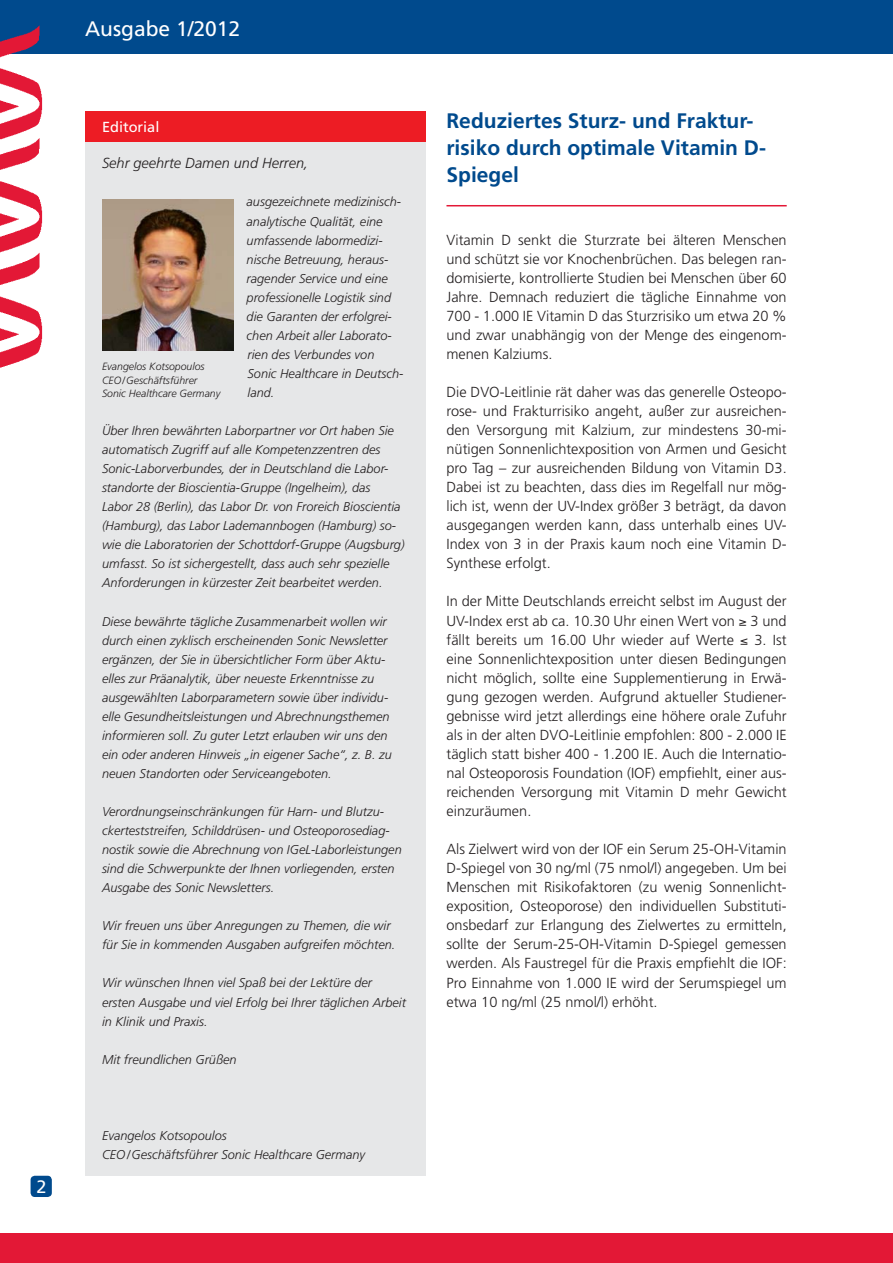
<style>
.page{position:relative;width:893px;height:1263px;background:#fff}
.page>*{position:absolute;margin:0;border:0;box-sizing:border-box;transform-origin:0 0}
.t1{font:700 21px/27px "Frutiger";color:#004a8d}
.t2{font:21px "Frutiger";color:#fff}
.t3{font:18px "Frutiger";color:#fff}
.t4{font:300 14.55px/19px "Frutiger";color:#231f20;text-align:justify}
.t5{font:italic 300 14.55px "Frutiger";color:#231f20}
.t6{font:14.55px "Frutiger";color:#fff}
.t7{font:italic 300 12.75px/19px "Frutiger";color:#231f20}
.t8{font:italic 300 10.5px/13.5px "Frutiger";color:#231f20}
</style>
<div class="page">
<div style="left:0;top:1233px;width:893px;height:30px;background:#e31836"></div>
<div style="left:0;top:0;width:893px;height:53px;background:#004a8d"></div>
<hr style="left:446px;top:205px;width:341px;height:1px;background:#e31836">
<div style="left:31px;top:1176px;width:21px;height:21px;background:#004a8d;border-radius:4px"></div>
<img style="left:0;top:25px;width:54px;height:343px">
<div style="left:85px;top:111px;width:340px;height:1065px;background:#e6e7e8"></div>
<div style="left:85px;top:111px;width:340px;height:31px;background:#ed1c24"></div>
<img style="left:102px;top:200px;width:132px;height:151px">
<p class="t3" style="left:36px;top:1179px;width:12px">2</p>
<h1 class="t2" style="left:85px;top:20px;width:157px">Ausgabe 1/2012</h1>
<p class="t6" style="left:102px;top:121px;width:59px">Editorial</p>
<p class="t5" style="left:102px;top:157px;width:208px">Sehr geehrte Damen und Herren,</p>
<p class="t7" style="left:247px;top:194px;width:158px">ausgezeichnete medizinisch&shy;analytische Qualität, eine umfassende labormedizi&shy;nische Betreuung, heraus&shy;ragender Service und eine professionelle Logistik sind die Garanten der erfolgrei&shy;chen Arbeit aller Laborato&shy;rien des Verbundes von<br>Sonic Healthcare in Deutsch&shy;land.</p>
<p class="t7" style="left:102px;top:422px;width:304px">Über Ihren bewährten Laborpartner vor Ort haben Sie automatisch Zugriff auf alle Kompetenzzentren des Sonic-Laborverbundes, der in Deutschland die Labor&shy;standorte der Bioscientia-Gruppe (Ingelheim), das<br>Labor 28 (Berlin), das Labor Dr. von Froreich Bioscientia (Hamburg), das Labor Lademannbogen (Hamburg) so&shy;wie die Laboratorien der Schottdorf-Gruppe (Augsburg) umfasst. So ist sichergestellt, dass auch sehr spezielle Anforderungen in kürzester Zeit bearbeitet werden.</p>
<p class="t7" style="left:102px;top:613px;width:291px">Diese bewährte tägliche Zusammenarbeit wollen wir durch einen zyklisch erscheinenden Sonic Newsletter ergänzen, der Sie in übersichtlicher Form über Aktu&shy;elles zur Präanalytik, über neueste Erkenntnisse zu ausgewählten Laborparametern sowie über individu&shy;elle Gesundheitsleistungen und Abrechnungsthemen informieren soll. Zu guter Letzt erlauben wir uns den ein oder anderen Hinweis „in eigener Sache“, z. B. zu neuen Standorten oder Serviceangeboten.</p>
<p class="t7" style="left:102px;top:803px;width:301px">Verordnungseinschränkungen für Harn- und Blutzu&shy;ckerteststreifen, Schilddrüsen- und Osteoporosediag&shy;nostik sowie die Abrechnung von IGeL-Laborleistungen sind die Schwerpunkte der Ihnen vorliegenden, ersten Ausgabe des Sonic Newsletters.</p>
<p class="t7" style="left:102px;top:917px;width:295px">Wir freuen uns über Anregungen zu Themen, die wir für Sie in kommenden Ausgaben aufgreifen möchten.</p>
<p class="t7" style="left:102px;top:975px;width:305px">Wir wünschen Ihnen viel Spaß bei der Lektüre der ersten Ausgabe und viel Erfolg bei Ihrer täglichen Arbeit in Klinik und Praxis.</p>
<p class="t7" style="left:102px;top:1051px;width:136px">Mit freundlichen Grüßen</p>
<p class="t8" style="left:102px;top:361px;width:120px">Evangelos Kotsopoulos<br>CEO/Geschäftsführer<br>Sonic Healthcare Germany</p>
<p class="t7" style="left:102px;top:1127px;width:265px">Evangelos Kotsopoulos<br>CEO/Geschäftsführer Sonic Healthcare Germany</p>
<h1 class="t1" style="left:446px;top:108px;width:321px">Reduziertes Sturz- und Fraktur&shy;risiko durch optimale Vitamin D-<br>Spiegel</h1>
<p class="t4" style="left:446px;top:231px;width:342px">Vitamin D senkt die Sturzrate bei älteren Menschen und schützt sie vor Knochenbrüchen. Das belegen ran&shy;domisierte, kontrollierte Studien bei Menschen über 60<br>Jahre. Demnach reduziert die tägliche Einnahme von 700 - 1.000 IE Vitamin D das Sturzrisiko um etwa 20 % und zwar unabhängig von der Menge des eingenom&shy;menen Kalziums.</p>
<p class="t4" style="left:446px;top:384px;width:342px">Die DVO-Leitlinie rät daher was das generelle Osteopo&shy;rose- und Frakturrisiko angeht, außer zur ausreichen&shy;den Versorgung mit Kalzium, zur mindestens 30-mi&shy;nütigen Sonnenlichtexposition von Armen und Gesicht pro Tag – zur ausreichenden Bildung von Vitamin D3.<br>Dabei ist zu beachten, dass dies im Regelfall nur mög&shy;lich ist, wenn der UV-Index größer 3 beträgt, da davon ausgegangen werden kann, dass unterhalb eines UV-Index von 3 in der Praxis kaum noch eine Vitamin D-Synthese erfolgt.</p>
<p class="t4" style="left:446px;top:593px;width:342px">In der Mitte Deutschlands erreicht selbst im August der UV-Index erst ab ca. 10.30 Uhr einen Wert von ≥ 3 und fällt bereits um 16.00 Uhr wieder auf Werte ≤ 3. Ist eine Sonnenlichtexposition unter diesen Bedingungen nicht möglich, sollte eine Supplementierung in Erwä&shy;gung gezogen werden. Aufgrund aktueller Studiener&shy;gebnisse wird jetzt allerdings eine höhere orale Zufuhr als in der alten DVO-Leitlinie empfohlen: 800 - 2.000 IE täglich statt bisher 400 - 1.200 IE. Auch die Internatio&shy;nal Osteoporosis Foundation (IOF) empfiehlt, einer aus&shy;reichenden Versorgung mit Vitamin D mehr Gewicht einzuräumen.</p>
<p class="t4" style="left:446px;top:841px;width:342px">Als Zielwert wird von der IOF ein Serum 25-OH-Vitamin D-Spiegel von 30 ng/ml (75 nmol/l) angegeben. Um bei Menschen mit Risikofaktoren (zu wenig Sonnenlicht&shy;exposition, Osteoporose) den individuellen Substituti&shy;onsbedarf zur Erlangung des Zielwertes zu ermitteln, sollte der Serum-25-OH-Vitamin D-Spiegel gemessen werden. Als Faustregel für die Praxis empfiehlt die IOF:<br>Pro Einnahme von 1.000 IE wird der Serumspiegel um etwa 10 ng/ml (25 nmol/l) erhöht.</p>
</div>
